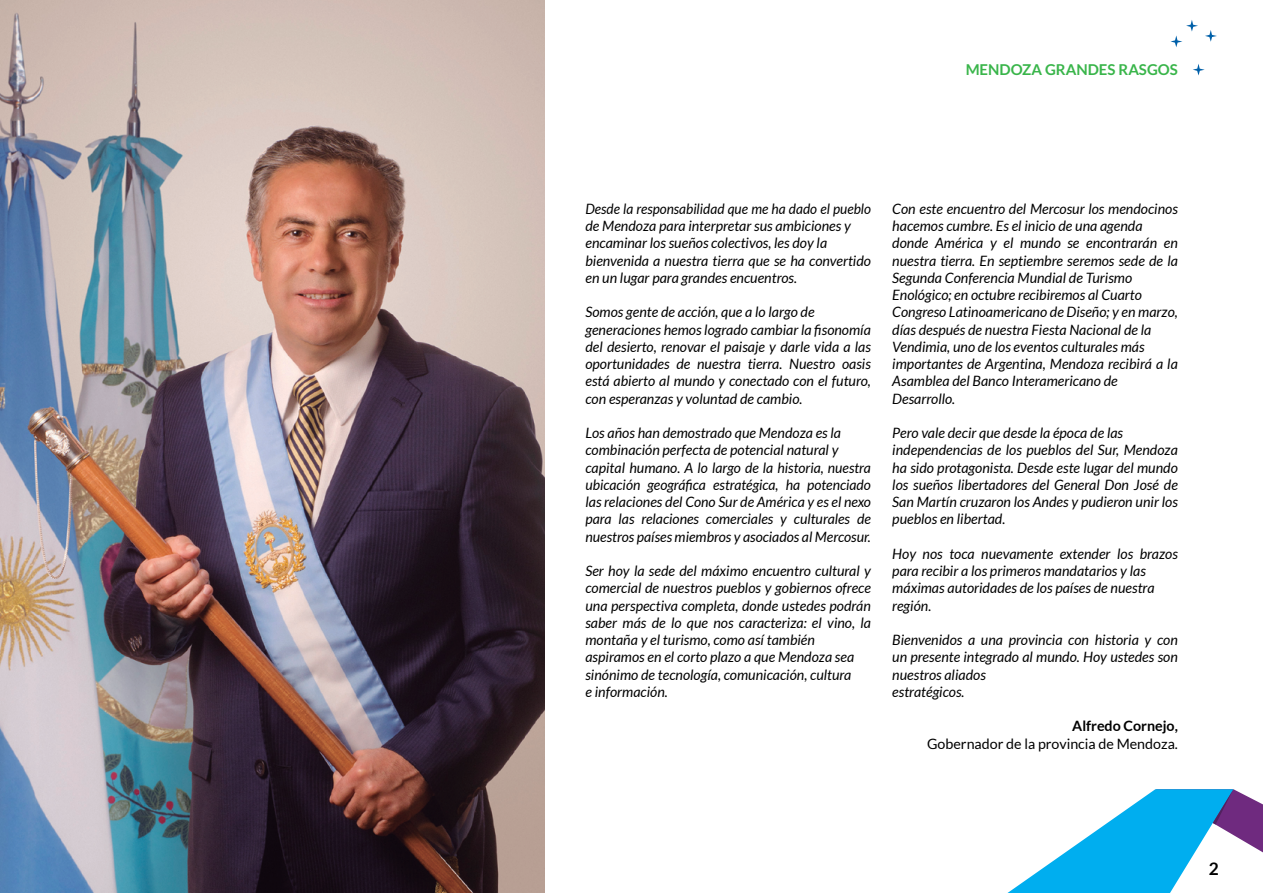
<style>
.page{position:relative;width:1263px;height:893px;background:#fff}
.page>*{position:absolute;margin:0;border:0;box-sizing:border-box;transform-origin:0 0}
.Subtitulos{font:700 17.25px "Lato";color:#000}
.t1{font:700 15px "Lato";color:#39b54a}
.texto_mercosur{font:italic 14.25px/17.2px "Lato";color:#000;text-align:justify}
.texto_mercosur-2{font:italic 14.25px/17.2px "Lato";color:#000;scale:.96 1}
.texto_mercosur-3{font:14.25px "Lato";color:#000}
.texto_mercosur-4{font:700 14.25px "Lato";color:#000}
</style>
<div class="page">
<svg style="left:1007px;top:789px;width:256px;height:104px"></svg>
<svg style="left:1170px;top:20px;width:28px;height:27px"></svg>
<svg style="left:1205px;top:30px;width:12px;height:12px"></svg>
<svg style="left:1193px;top:64px;width:12px;height:11px"></svg>
<img style="left:0;top:0;width:544px;height:893px">
<p class="t1" style="left:966px;top:61px;width:214px">MENDOZA GRANDES RASGOS</p>
<p class="texto_mercosur-2" style="left:585px;top:200px;width:299px">Desde la responsabilidad que me ha dado el pueblo de Mendoza para interpretar sus ambiciones y</p>
<p class="texto_mercosur" style="left:585px;top:235px;width:243px">encaminar los sueños colectivos, les doy la</p>
<p class="texto_mercosur" style="left:585px;top:252px;width:287px">bienvenida a nuestra tierra que se ha convertido en un lugar para grandes encuentros.</p>
<p class="texto_mercosur" style="left:585px;top:304px;width:231px">Somos gente de acción, que a lo largo de</p>
<p class="texto_mercosur" style="left:585px;top:321px;width:287px">generaciones hemos logrado cambiar la fisonomía del desierto, renovar el paisaje y darle vida a las oportunidades de nuestra tierra. Nuestro oasis está abierto al mundo y conectado con el futuro, con esperanzas y voluntad de cambio.</p>
<p class="texto_mercosur" style="left:585px;top:425px;width:257px">Los años han demostrado que Mendoza es la</p>
<p class="texto_mercosur" style="left:585px;top:442px;width:255px">combinación perfecta de potencial natural y</p>
<p class="texto_mercosur" style="left:585px;top:459px;width:287px">capital humano. A lo largo de la historia, nuestra ubicación geográfica estratégica, ha potenciado las relaciones del Cono Sur de América y es el nexo para las relaciones comerciales y culturales de nuestros países miembros y asociados al Mercosur.</p>
<p class="texto_mercosur" style="left:585px;top:563px;width:287px">Ser hoy la sede del máximo encuentro cultural y comercial de nuestros pueblos y gobiernos ofrece una perspectiva completa, donde ustedes podrán saber más de lo que nos caracteriza: el vino, la montaña y el turismo, como así también</p>
<p class="texto_mercosur" style="left:585px;top:649px;width:270px">aspiramos en el corto plazo a que Mendoza sea</p>
<p class="texto_mercosur" style="left:585px;top:666px;width:268px">sinónimo de tecnología, comunicación, cultura</p>
<p class="texto_mercosur" style="left:585px;top:683px;width:84px">e información.</p>
<p class="texto_mercosur" style="left:892px;top:200px;width:287px">Con este encuentro del Mercosur los mendocinos hacemos cumbre. Es el inicio de una agenda</p>
<p class="texto_mercosur" style="left:892px;top:235px;width:287px">donde América y el mundo se encontrarán en nuestra tierra. En septiembre seremos sede de la Segunda Conferencia Mundial de Turismo</p>
<p class="texto_mercosur" style="left:892px;top:287px;width:251px">Enológico; en octubre recibiremos al Cuarto</p>
<p class="texto_mercosur" style="left:892px;top:304px;width:287px">Congreso Latinoamericano de Diseño; y en marzo, días después de nuestra Fiesta Nacional de la</p>
<p class="texto_mercosur" style="left:892px;top:338px;width:254px">Vendimia, uno de los eventos culturales más</p>
<p class="texto_mercosur" style="left:892px;top:356px;width:287px">importantes de Argentina, Mendoza recibirá a la<br>Asamblea del Banco Interamericano de</p>
<p class="texto_mercosur" style="left:892px;top:390px;width:64px">Desarrollo.</p>
<p class="texto_mercosur" style="left:892px;top:425px;width:232px">Pero vale decir que desde la época de las</p>
<p class="texto_mercosur" style="left:892px;top:442px;width:287px">independencias de los pueblos del Sur, Mendoza ha sido protagonista. Desde este lugar del mundo los sueños libertadores del General Don José de San Martín cruzaron los Andes y pudieron unir los pueblos en libertad.</p>
<p class="texto_mercosur" style="left:892px;top:545px;width:287px">Hoy nos toca nuevamente extender los brazos para recibir a los primeros mandatarios y las</p>
<p class="texto_mercosur" style="left:892px;top:580px;width:264px">máximas autoridades de los países de nuestra</p>
<p class="texto_mercosur" style="left:892px;top:597px;width:41px">región.</p>
<p class="texto_mercosur" style="left:892px;top:632px;width:287px">Bienvenidos a una provincia con historia y con un presente integrado al mundo. Hoy ustedes son nuestros aliados</p>
<p class="texto_mercosur" style="left:892px;top:683px;width:74px">estratégicos.</p>
<p class="texto_mercosur-4" style="left:1072px;top:718px;width:107px">Alfredo Cornejo,</p>
<p class="texto_mercosur-3" style="left:927px;top:735px;width:252px">Gobernador de la provincia de Mendoza.</p>
<p class="Subtitulos" style="left:1209px;top:859px;width:12px">2</p>
</div>
